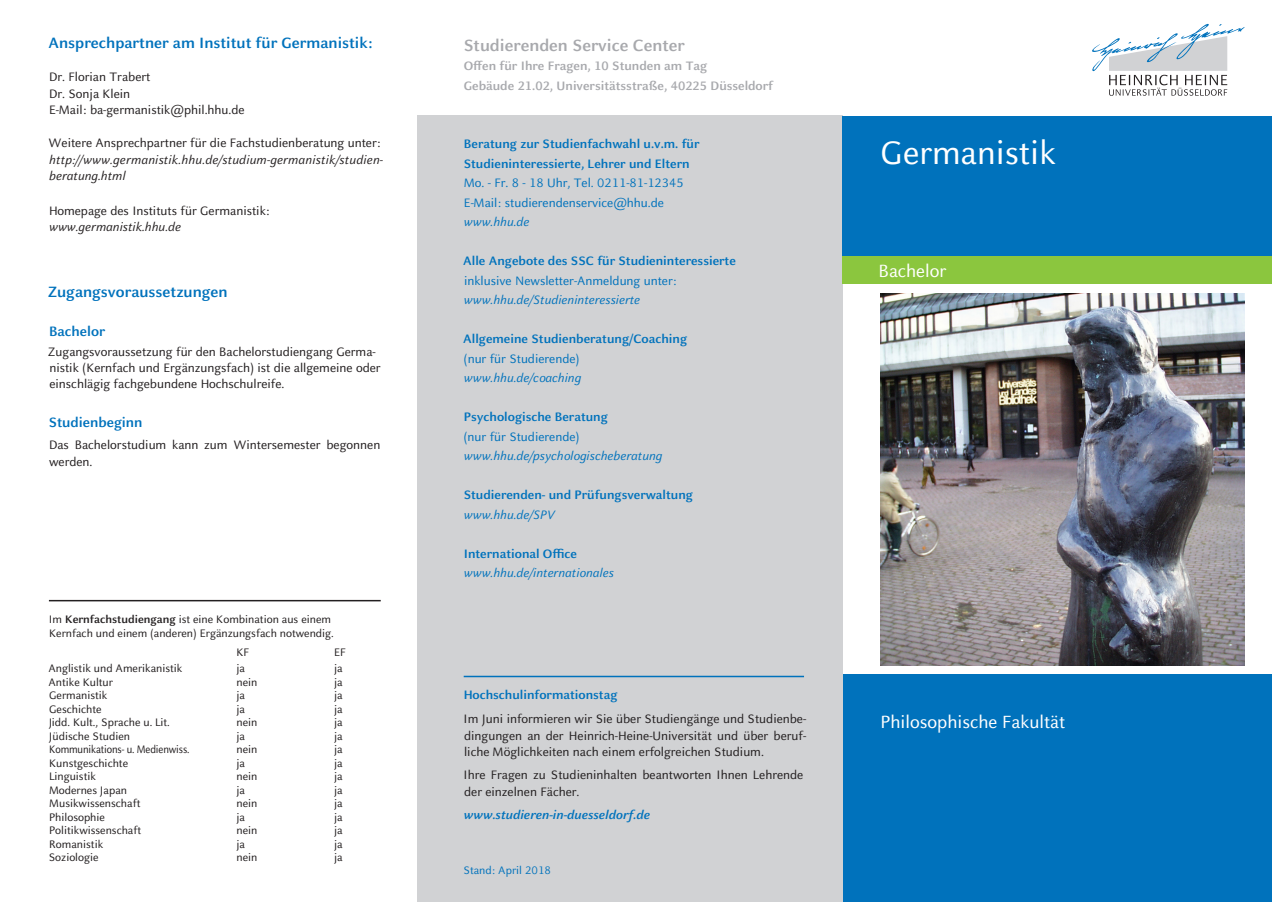
<style>
.page{position:relative;width:1272px;height:902px;background:#fff}
.page>*{position:absolute;margin:0;border:0;box-sizing:border-box;transform-origin:0 0}
.t1{font:36px "HHU Celeste Sans";color:#fff}
.t2{font:19.5px "HHU Celeste Sans";color:#fff}
.t3{font:700 18px "HHU Celeste Sans";color:#a8a9ad}
.t4{font:700 16.5px "HHU Celeste Sans";color:#0072bc}
.t5{font:700 15px "HHU Celeste Sans";color:#0072bc}
.t6{font:13.5px/16.5px "HHU Celeste Sans";color:#231f20}
.t7{font:700 13.5px/19.5px "HHU Celeste Sans";color:#0072bc}
.t8{font:13.5px/19.5px "HHU Celeste Sans";color:#0072bc}
.t9{font:italic 13.5px "HHU Celeste Sans";color:#0072bc}
.t10{font:italic 13.5px/16.5px "HHU Celeste Sans";letter-spacing:.01em;color:#231f20}
.t11{font:700 13.5px/19.5px "HHU Celeste Sans";color:#a8a9ad}
.t12{font:italic 700 13.5px "HHU Celeste Sans";color:#0072bc}
.t13{font:12px/13.5px "HHU Celeste Sans";color:#231f20}
.t14{font:12px "HHU Celeste Sans";color:#231f20;scale:.9 1}
.t15{font:12px "HHU Celeste Sans";color:#0072bc}
.s1{font-weight:700}
</style>
<div class="page">
<svg style="left:1092px;top:24px;width:152px;height:72px"></svg>
<div style="left:838px;top:674px;width:433px;height:227px;background:#0072bc"></div>
<div style="left:417px;top:116px;width:425px;height:785px;background:#d1d2d4"></div>
<img style="left:880px;top:293px;width:364px;height:372px">
<div style="left:842px;top:116px;width:429px;height:167px;background:#0072bc"></div>
<hr style="left:49px;top:600px;width:332px;height:1px;background:#231f20">
<div style="left:842px;top:256px;width:429px;height:28px;background:#8bc63e"></div>
<hr style="left:463px;top:675px;width:341px;height:2px;background:#0072bc">
<p class="t4" style="left:49px;top:32px;width:325px">Ansprechpartner am Institut für Germanistik:</p>
<p class="t6" style="left:49px;top:68px;width:197px">Dr. Florian Trabert<br>Dr. Sonja Klein<br>E-Mail: ba-germanistik@phil.hhu.de</p>
<p class="t6" style="left:48px;top:134px;width:334px">Weitere Ansprechpartner für die Fachstudienberatung unter:</p>
<p class="t10" style="left:49px;top:151px;width:335px">http://www.germanistik.hhu.de/studium-germanistik/studien&shy;beratung.html</p>
<p class="t6" style="left:49px;top:202px;width:222px">Homepage des Instituts für Germanistik:</p>
<p class="t10" style="left:49px;top:218px;width:133px">www.germanistik.hhu.de</p>
<p class="t4" style="left:48px;top:281px;width:181px">Zugangsvoraussetzungen</p>
<p class="t5" style="left:49px;top:321px;width:58px">Bachelor</p>
<p class="t6" style="left:48px;top:343px;width:334px">Zugangsvoraussetzung für den Bachelorstudiengang Germa&shy;nistik (Kernfach und Ergänzungsfach) ist die allgemeine oder einschlägig fachgebundene Hochschulreife.</p>
<p class="t5" style="left:49px;top:412px;width:95px">Studienbeginn</p>
<p class="t6" style="left:49px;top:436px;width:333px">Das Bachelorstudium kann zum Wintersemester begonnen werden.</p>
<p class="t13" style="left:49px;top:612px;width:286px">Im <span class="s1">Kernfachstudiengang</span> ist eine Kombination aus einem<br>Kernfach und einem (anderen) Ergänzungsfach notwendig.</p>
<p class="t13" style="left:236px;top:645px;width:14px">KF</p>
<p class="t13" style="left:334px;top:645px;width:13px">EF</p>
<p class="t13" style="left:48px;top:661px;width:135px">Anglistik und Amerikanistik</p>
<p class="t13" style="left:236px;top:661px;width:10px">ja</p>
<p class="t13" style="left:334px;top:661px;width:10px">ja</p>
<p class="t13" style="left:48px;top:674px;width:66px">Antike Kultur</p>
<p class="t13" style="left:236px;top:674px;width:22px">nein</p>
<p class="t13" style="left:334px;top:674px;width:10px">ja</p>
<p class="t13" style="left:49px;top:688px;width:60px">Germanistik</p>
<p class="t13" style="left:236px;top:688px;width:10px">ja</p>
<p class="t13" style="left:334px;top:688px;width:10px">ja</p>
<p class="t13" style="left:49px;top:701px;width:54px">Geschichte</p>
<p class="t13" style="left:236px;top:701px;width:10px">ja</p>
<p class="t13" style="left:334px;top:701px;width:10px">ja</p>
<p class="t13" style="left:49px;top:715px;width:122px">Jidd. Kult., Sprache u. Lit.</p>
<p class="t13" style="left:236px;top:715px;width:22px">nein</p>
<p class="t13" style="left:334px;top:715px;width:10px">ja</p>
<p class="t13" style="left:49px;top:728px;width:83px">Jüdische Studien</p>
<p class="t13" style="left:236px;top:728px;width:10px">ja</p>
<p class="t13" style="left:334px;top:728px;width:10px">ja</p>
<p class="t14" style="left:49px;top:741px;width:157px">Kommunikations- u. Medienwiss.</p>
<p class="t13" style="left:236px;top:742px;width:22px">nein</p>
<p class="t13" style="left:334px;top:742px;width:10px">ja</p>
<p class="t13" style="left:49px;top:755px;width:80px">Kunstgeschichte</p>
<p class="t13" style="left:236px;top:755px;width:10px">ja</p>
<p class="t13" style="left:334px;top:755px;width:10px">ja</p>
<p class="t13" style="left:49px;top:769px;width:48px">Linguistik</p>
<p class="t13" style="left:236px;top:769px;width:22px">nein</p>
<p class="t13" style="left:334px;top:769px;width:10px">ja</p>
<p class="t13" style="left:49px;top:782px;width:79px">Modernes Japan</p>
<p class="t13" style="left:236px;top:782px;width:10px">ja</p>
<p class="t13" style="left:334px;top:782px;width:10px">ja</p>
<p class="t13" style="left:49px;top:796px;width:93px">Musikwissenschaft</p>
<p class="t13" style="left:236px;top:796px;width:22px">nein</p>
<p class="t13" style="left:334px;top:796px;width:10px">ja</p>
<p class="t13" style="left:49px;top:809px;width:57px">Philosophie</p>
<p class="t13" style="left:236px;top:809px;width:10px">ja</p>
<p class="t13" style="left:334px;top:809px;width:10px">ja</p>
<p class="t13" style="left:49px;top:823px;width:94px">Politikwissenschaft</p>
<p class="t13" style="left:236px;top:823px;width:22px">nein</p>
<p class="t13" style="left:334px;top:823px;width:10px">ja</p>
<p class="t13" style="left:49px;top:836px;width:56px">Romanistik</p>
<p class="t13" style="left:236px;top:836px;width:10px">ja</p>
<p class="t13" style="left:334px;top:836px;width:10px">ja</p>
<p class="t13" style="left:49px;top:850px;width:51px">Soziologie</p>
<p class="t13" style="left:236px;top:850px;width:22px">nein</p>
<p class="t13" style="left:334px;top:850px;width:10px">ja</p>
<h3 class="t3" style="left:463px;top:33px;width:222px">Studierenden Service Center</h3>
<p class="t11" style="left:463px;top:56px;width:311px">Offen für Ihre Fragen, 10 Stunden am Tag<br>Gebäude 21.02, Universitätsstraße, 40225 Düsseldorf</p>
<p class="t7" style="left:464px;top:134px;width:237px">Beratung zur Studienfachwahl u.v.m. für<br>Studieninteressierte, Lehrer und Eltern</p>
<p class="t8" style="left:464px;top:173px;width:221px">Mo. - Fr. 8 - 18 Uhr, Tel. 0211-81-12345<br>E-Mail: studierendenservice@hhu.de</p>
<p class="t9" style="left:464px;top:213px;width:67px">www.hhu.de</p>
<p class="t7" style="left:463px;top:251px;width:274px">Alle Angebote des SSC für Studieninteressierte</p>
<p class="t8" style="left:464px;top:270px;width:214px">inklusive Newsletter-Anmeldung unter:</p>
<p class="t9" style="left:464px;top:291px;width:178px">www.hhu.de/Studieninteressierte</p>
<p class="t7" style="left:463px;top:329px;width:225px">Allgemeine Studienberatung/Coaching</p>
<p class="t8" style="left:463px;top:348px;width:118px">(nur für Studierende)</p>
<p class="t9" style="left:464px;top:369px;width:119px">www.hhu.de/coaching</p>
<p class="t7" style="left:464px;top:407px;width:145px">Psychologische Beratung</p>
<p class="t8" style="left:463px;top:426px;width:118px">(nur für Studierende)</p>
<p class="t9" style="left:464px;top:447px;width:200px">www.hhu.de/psychologischeberatung</p>
<p class="t7" style="left:463px;top:485px;width:231px">Studierenden- und Prüfungsverwaltung</p>
<p class="t9" style="left:464px;top:506px;width:93px">www.hhu.de/SPV</p>
<p class="t7" style="left:464px;top:543px;width:115px">International Office</p>
<p class="t9" style="left:464px;top:564px;width:152px">www.hhu.de/internationales</p>
<p class="t7" style="left:464px;top:684px;width:155px">Hochschulinformationstag</p>
<p class="t6" style="left:463px;top:710px;width:344px;text-align:justify">Im Juni informieren wir Sie über Studiengänge und Studienbe&shy;dingungen an der Heinrich-Heine-Universität und über beruf&shy;liche Möglichkeiten nach einem erfolgreichen Studium.</p>
<p class="t6" style="left:463px;top:766px;width:341px">Ihre Fragen zu Studieninhalten beantworten Ihnen Lehrende der einzelnen Fächer.</p>
<p class="t12" style="left:464px;top:805px;width:188px">www.studieren-in-duesseldorf.de</p>
<p class="t15" style="left:463px;top:862px;width:89px">Stand: April 2018</p>
<h1 class="t1" style="left:880px;top:130px;width:177px">Germanistik</h1>
<h2 class="t2" style="left:878px;top:258px;width:69px">Bachelor</h2>
<h2 class="t2" style="left:880px;top:709px;width:186px">Philosophische Fakultät</h2>
</div>
